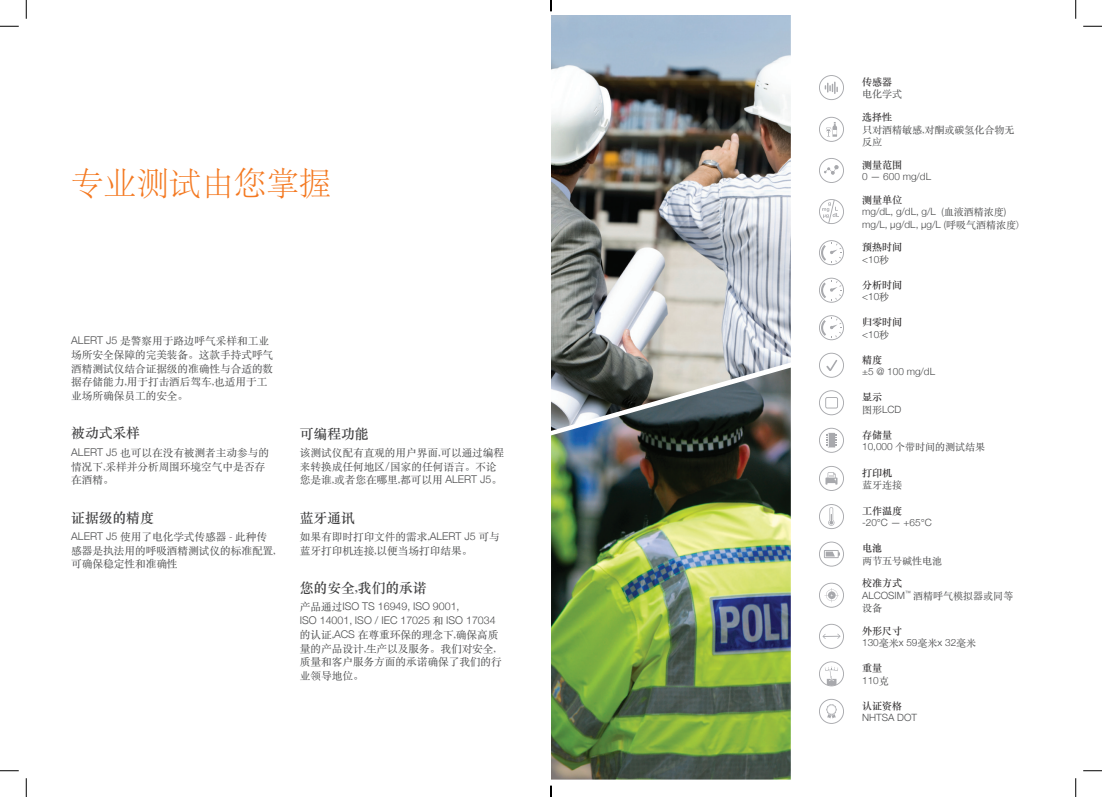
<style>
.page{position:relative;width:1102px;height:797px;background:#fff}
.page>*{position:absolute;margin:0;border:0;box-sizing:border-box;transform-origin:0 0}
.t1{font:32.5px "ST Songti SC Light";color:#f47921}
.t2{font:13.75px "ST Songti SC Bold";color:#3e3e3f}
.Body{font:10.62px/13.8px "ST Songti SC Regular";color:#4b4c4d}
.Table_text_2{font:300 10px "Helvetica Neue";color:#4b4c4d}
.Table_text_2-2{font:10px/12.5px "ST Songti SC Regular";color:#4b4c4d}
.Table_text_1{font:10px "ST Songti SC Bold";color:#312f30}
.s1{font-family:"Helvetica Neue";font-weight:300}
.s2{font-family:"ST Songti SC Regular";font-weight:400}
</style>
<div class="page">
<svg style="left:819px;top:75px;width:25px;height:25px"></svg>
<svg style="left:819px;top:117px;width:24px;height:25px"></svg>
<svg style="left:819px;top:158px;width:24px;height:25px"></svg>
<svg style="left:819px;top:199px;width:25px;height:25px"></svg>
<svg style="left:819px;top:240px;width:24px;height:25px"></svg>
<svg style="left:819px;top:278px;width:24px;height:25px"></svg>
<svg style="left:819px;top:315px;width:24px;height:25px"></svg>
<svg style="left:819px;top:353px;width:24px;height:25px"></svg>
<svg style="left:819px;top:390px;width:24px;height:25px"></svg>
<svg style="left:819px;top:428px;width:24px;height:25px"></svg>
<div style="left:828px;top:433px;width:6px;height:14px;background:#a8a9ad"></div>
<svg style="left:819px;top:466px;width:24px;height:25px"></svg>
<svg style="left:819px;top:504px;width:24px;height:25px"></svg>
<svg style="left:819px;top:541px;width:24px;height:25px"></svg>
<svg style="left:819px;top:582px;width:24px;height:25px"></svg>
<svg style="left:819px;top:624px;width:24px;height:25px"></svg>
<svg style="left:819px;top:661px;width:24px;height:25px"></svg>
<svg style="left:819px;top:699px;width:24px;height:25px"></svg>
<img style="left:551px;top:15px;width:239px;height:352px">
<img style="left:551px;top:367px;width:239px;height:412px">
<svg style="left:0;top:25px;width:19px;height:2px"></svg>
<svg style="left:1083px;top:25px;width:18px;height:2px"></svg>
<svg style="left:0;top:770px;width:19px;height:1px"></svg>
<svg style="left:1083px;top:770px;width:18px;height:1px"></svg>
<svg style="left:25px;top:0;width:2px;height:19px"></svg>
<svg style="left:25px;top:778px;width:2px;height:19px"></svg>
<svg style="left:1075px;top:0;width:1px;height:19px"></svg>
<svg style="left:1075px;top:778px;width:1px;height:19px"></svg>
<svg style="left:550px;top:785px;width:1px;height:12px"></svg>
<h1 class="t1" style="left:71px;top:163px;width:261px">专业测试由您掌握</h1>
<p class="Body" style="left:71px;top:333px;width:203px"><span class="s1">ALERT J5</span> 是警察用于路边呼气采样和工业场所安全保障的完美装备。这款手持式呼气酒精测试仪结合证据级的准确性与合适的数据存储能力,用于打击酒后驾车,也适用于工业场所确保员工的安全。</p>
<h2 class="t2" style="left:71px;top:424px;width:70px">被动式采样</h2>
<p class="Body" style="left:71px;top:445px;width:199px"><span class="s1">ALERT J5</span> 也可以在没有被测者主动参与的情况下,采样并分析周围环境空气中是否存在酒精。</p>
<h2 class="t2" style="left:71px;top:508px;width:84px">证据级的精度</h2>
<p class="Body" style="left:71px;top:529px;width:206px"><span class="s1">ALERT J5</span> 使用了电化学式传感器 - 此种传感器是执法用的呼吸酒精测试仪的标准配置,可确保稳定性和准确性</p>
<h2 class="t2" style="left:300px;top:425px;width:70px">可编程功能</h2>
<p class="Body" style="left:300px;top:445px;width:206px">该测试仪配有直观的用户界面,可以通过编程来转换成任何地区/国家的任何语言。不论您是谁,或者您在哪里,都可以用 <span class="s1">ALERT J5</span>。</p>
<h2 class="t2" style="left:300px;top:509px;width:56px">蓝牙通讯</h2>
<p class="Body" style="left:300px;top:529px;width:201px">如果有即时打印文件的需求,<span class="s1">ALERT J5</span> 可与蓝牙打印机连接,以便当场打印结果。</p>
<h2 class="t2" style="left:300px;top:579px;width:128px">您的安全,我们的承诺</h2>
<p class="Body" style="left:300px;top:599px;width:203px">产品通过<span class="s1">ISO TS 16949, ISO 9001,<br>ISO 14001, ISO / IEC 17025</span> 和 <span class="s1">ISO 17034</span>的认证,<span class="s1">ACS</span> 在尊重环保的理念下,确保高质量的产品设计,生产以及服务。我们对安全,质量和客户服务方面的承诺确保了我们的行业领导地位。</p>
<p class="Table_text_1" style="left:862px;top:76px;width:31px">传感器</p>
<p class="Table_text_2-2" style="left:862px;top:88px;width:41px">电化学式</p>
<p class="Table_text_1" style="left:862px;top:111px;width:31px">选择性</p>
<p class="Table_text_2-2" style="left:862px;top:123px;width:154px">只对酒精敏感,对酮或碳氢化合物无反应</p>
<p class="Table_text_1" style="left:862px;top:158px;width:41px">测量范围</p>
<p class="Table_text_2" style="left:862px;top:169px;width:70px">0 — 600 mg/dL</p>
<p class="Table_text_1" style="left:862px;top:193px;width:41px">测量单位</p>
<p class="Table_text_2" style="left:862px;top:203px;width:146px">mg/dL, g/dL, g/L (<span class="s2">血液酒精浓度</span>)</p>
<p class="Table_text_2" style="left:862px;top:216px;width:158px">mg/L, μg/dL, μg/L (<span class="s2">呼吸气酒精浓度)</span></p>
<p class="Table_text_1" style="left:862px;top:241px;width:41px">预热时间</p>
<p class="Table_text_2" style="left:862px;top:251px;width:29px">&lt;10<span class="s2">秒</span></p>
<p class="Table_text_1" style="left:862px;top:278px;width:41px">分析时间</p>
<p class="Table_text_2" style="left:862px;top:288px;width:29px">&lt;10<span class="s2">秒</span></p>
<p class="Table_text_1" style="left:862px;top:316px;width:41px">归零时间</p>
<p class="Table_text_2" style="left:862px;top:326px;width:29px">&lt;10<span class="s2">秒</span></p>
<p class="Table_text_1" style="left:862px;top:353px;width:21px">精度</p>
<p class="Table_text_2" style="left:862px;top:363px;width:74px">±5 @ 100 mg/dL</p>
<p class="Table_text_1" style="left:862px;top:391px;width:21px">显示</p>
<p class="Table_text_2" style="left:862px;top:401px;width:41px"><span class="s2">图形</span>LCD</p>
<p class="Table_text_1" style="left:862px;top:428px;width:31px">存储量</p>
<p class="Table_text_2-2" style="left:862px;top:440px;width:125px"><span class="s1">10,000</span> 个带时间的测试结果</p>
<p class="Table_text_1" style="left:862px;top:466px;width:31px">打印机</p>
<p class="Table_text_2-2" style="left:862px;top:478px;width:41px">蓝牙连接</p>
<p class="Table_text_1" style="left:862px;top:504px;width:41px">工作温度</p>
<p class="Table_text_2" style="left:862px;top:515px;width:71px">-20°C — +65°C</p>
<p class="Table_text_1" style="left:862px;top:542px;width:21px">电池</p>
<p class="Table_text_2-2" style="left:862px;top:554px;width:81px">两节五号碱性电池</p>
<p class="Table_text_1" style="left:862px;top:577px;width:41px">校准方式</p>
<p class="Table_text_2-2" style="left:862px;top:589px;width:153px"><span class="s1">ALCOSIM</span><sup>™</sup> 酒精呼气模拟器或同等设备</p>
<p class="Table_text_1" style="left:862px;top:624px;width:41px">外形尺寸</p>
<p class="Table_text_2" style="left:862px;top:634px;width:116px">130<span class="s2">毫米</span>x 59<span class="s2">毫米</span>x 32<span class="s2">毫米</span></p>
<p class="Table_text_1" style="left:862px;top:662px;width:21px">重量</p>
<p class="Table_text_2" style="left:862px;top:672px;width:28px">110<span class="s2">克</span></p>
<p class="Table_text_1" style="left:862px;top:699px;width:41px">认证资格</p>
<p class="Table_text_2" style="left:862px;top:709px;width:56px">NHTSA DOT</p>
</div>
